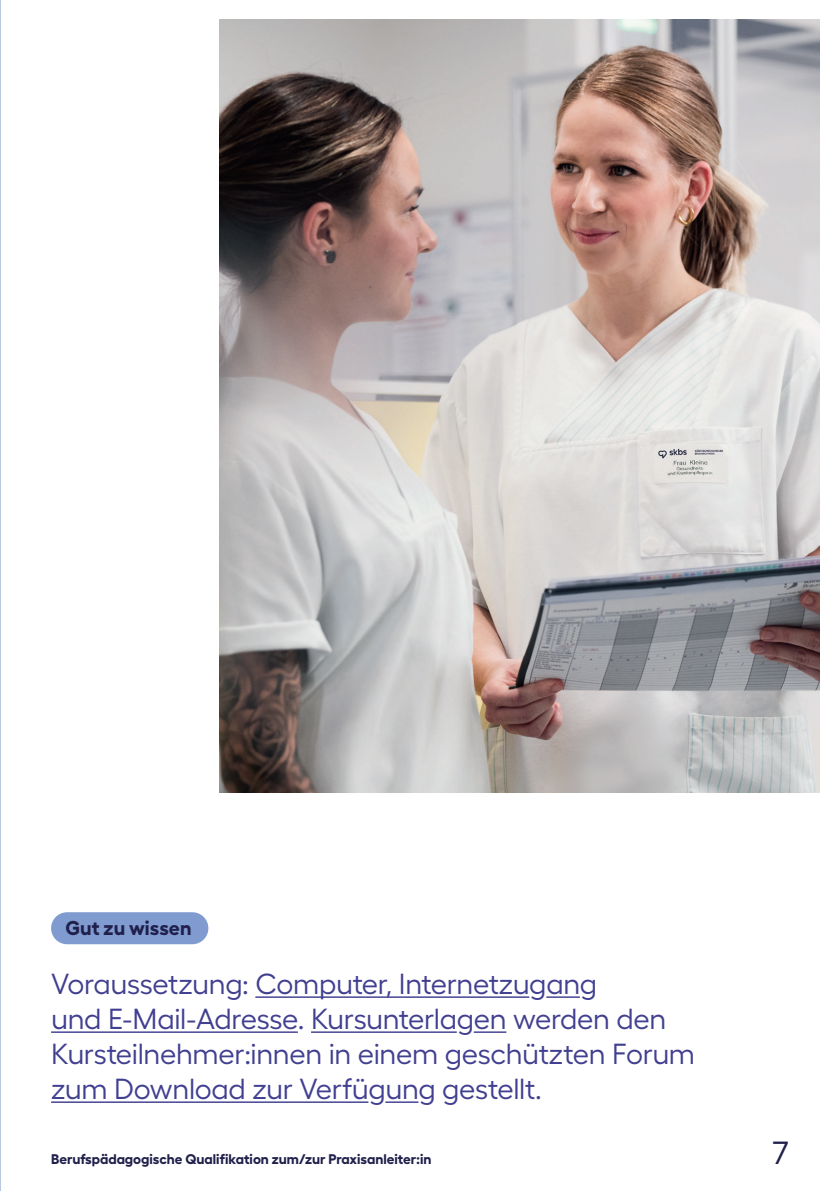
<style>
.page{position:relative;width:840px;height:1191px;background:#fff}
.page>*{position:absolute;margin:0;border:0;box-sizing:border-box;transform-origin:0 0}
.t1{font:32px "Hellix";color:#21204c}
.t2{font:29px/35px "Hellix";letter-spacing:-.01em;color:#413f90}
.t3{font:700 20px "Hellix";letter-spacing:.005em;color:#21204c}
.t4{font:700 14px "Hellix";color:#21204c}
</style>
<div class="page">
<hr style="left:255px;top:996px;width:274px;height:1px;background:#413f90">
<hr style="left:546px;top:996px;width:33px;height:1px;background:#413f90">
<hr style="left:51px;top:1031px;width:247px;height:1px;background:#413f90">
<hr style="left:311px;top:1031px;width:145px;height:1px;background:#413f90">
<hr style="left:473px;top:1031px;width:33px;height:1px;background:#413f90">
<hr style="left:51px;top:1101px;width:317px;height:1px;background:#413f90">
<hr style="left:385px;top:1101px;width:33px;height:1px;background:#413f90">
<div style="left:51px;top:912px;width:157px;height:32px;background:#7f9bd0;border-radius:16px"></div>
<img style="left:219px;top:19px;width:599px;height:773px">
<p class="t3" style="left:65px;top:912px;width:128px">Gut zu wissen</p>
<p class="t2" style="left:51px;top:963px;width:645px">Voraussetzung: Computer, Internetzugang<br>und E-Mail-Adresse. Kursunterlagen werden den Kursteilnehmer:innen in einem geschützten Forum zum Download zur Verfügung gestellt.</p>
<p class="t4" style="left:51px;top:1147px;width:382px">Berufspädagogische Qualifikation zum/zur Praxisanleiter:in</p>
<p class="t1" style="left:772px;top:1128px;width:17px">7</p>
</div>
